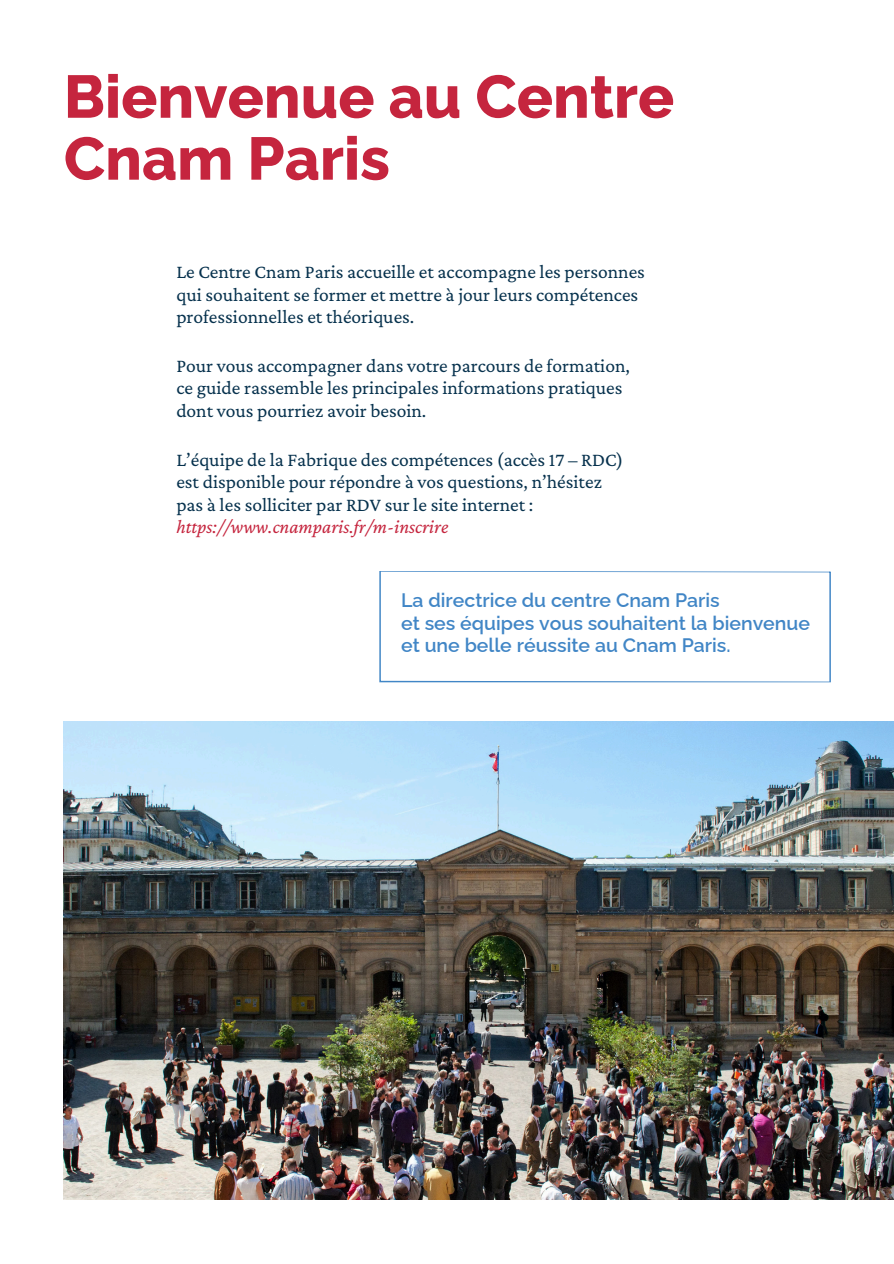
<style>
.page{position:relative;width:894px;height:1264px;background:#fff}
.page>*{position:absolute;margin:0;border:0;box-sizing:border-box;transform-origin:0 0}
.t1{font:800 60px/61.9px "Raleway";color:#c5253e}
.t2{font:19.5px/22.5px "Crimson Pro";color:#06314d}
.t3{font:600 19.5px/22.5px "Raleway";color:#4186c6}
.s1{font-style:italic;color:#c5253e}
</style>
<div class="page">
<svg style="left:379px;top:571px;width:451px;height:111px"></svg>
<img style="left:64px;top:721px;width:829px;height:478px">
<p class="t1" style="left:64px;top:66px;width:611px">Bienvenue au Centre<br>Cnam Paris</p>
<p class="t2" style="left:176px;top:260px;width:470px">Le Centre Cnam Paris accueille et accompagne les personnes qui souhaitent se former et mettre à jour leurs compétences professionnelles et théoriques.</p>
<p class="t2" style="left:176px;top:354px;width:455px">Pour vous accompagner dans votre parcours de formation, ce guide rassemble les principales informations pratiques dont vous pourriez avoir besoin.</p>
<h2 class="t2" style="left:176px;top:447px;width:448px">L’équipe de la Fabrique des compétences (accès 17 – RDC) est disponible pour répondre à vos questions, n’hésitez pas à les solliciter par RDV sur le site internet : <span class="s1">https://www.cnamparis.fr/m-inscrire</span></h2>
<p class="t3" style="left:401px;top:589px;width:410px">La directrice du centre Cnam Paris<br>et ses équipes vous souhaitent la bienvenue et une belle réussite au Cnam Paris.</p>
</div>
